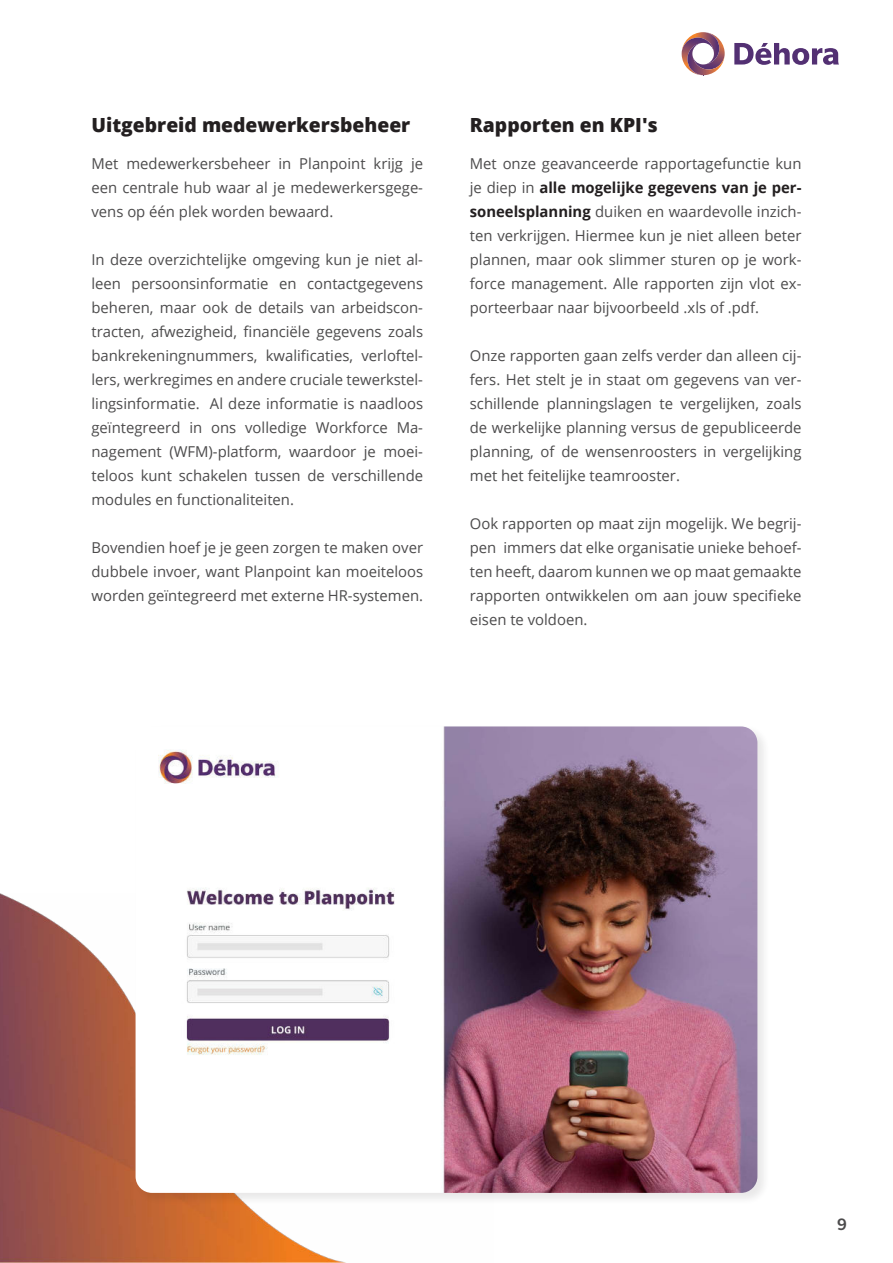
<style>
.page{position:relative;width:893px;height:1263px;background:#fff}
.page>*{position:absolute;margin:0;border:0;box-sizing:border-box;transform-origin:0 0}
.t1{font:800 19.5px "Open Sans";color:#231f20}
.t2{font:500 18px "Slate Pro";color:#4c4b4c}
.t3{font:15px/24px "Open Sans";color:#4c4b4c;text-align:justify}
.s1{font-weight:700;color:#231f20}
</style>
<div class="page">
<svg style="left:734px;top:43px;width:105px;height:22px"></svg>
<img style="left:703px;top:32px;width:19px;height:11px">
<img style="left:682px;top:32px;width:21px;height:36px">
<svg style="left:682px;top:40px;width:7px;height:14px"></svg>
<img style="left:687px;top:43px;width:38px;height:32px">
<img style="left:0;top:893px;width:346px;height:370px">
<div style="left:134px;top:725px;width:636px;height:480px;background:#231f20;opacity:.1"></div>
<img style="left:136px;top:726px;width:621px;height:467px">
<h1 class="t1" style="left:91px;top:117px;width:320px">Uitgebreid medewerkersbeheer</h1>
<p class="t3" style="left:91px;top:153px;width:333px">Met medewerkersbeheer in Planpoint krijg je een centrale hub waar al je medewerkersgege&shy;vens op één plek worden bewaard.</p>
<p class="t3" style="left:91px;top:249px;width:333px">In deze overzichtelijke omgeving kun je niet al&shy;leen persoonsinformatie en contactgegevens beheren, maar ook de details van arbeidscon&shy;tracten, afwezigheid, financiële gegevens zoals bankrekeningnummers, kwalificaties, verloftel&shy;lers, werkregimes en andere cruciale tewerkstel&shy;lingsinformatie. Al deze informatie is naadloos geïntegreerd in ons volledige Workforce Ma&shy;nagement (WFM)-platform, waardoor je moei&shy;teloos kunt schakelen tussen de verschillende modules en functionaliteiten.</p>
<p class="t3" style="left:91px;top:537px;width:333px">Bovendien hoef je je geen zorgen te maken over dubbele invoer, want Planpoint kan moeiteloos worden geïntegreerd met externe HR-systemen.</p>
<h1 class="t1" style="left:470px;top:117px;width:190px">Rapporten en KPI's</h1>
<p class="t3" style="left:470px;top:153px;width:333px">Met onze geavanceerde rapportagefunctie kun je diep in <span class="s1">alle mogelijke gegevens van je per&shy;soneelsplanning</span> duiken en waardevolle inzich&shy;ten verkrijgen. Hiermee kun je niet alleen beter plannen, maar ook slimmer sturen op je work&shy;force management. Alle rapporten zijn vlot ex&shy;porteerbaar naar bijvoorbeeld .xls of .pdf.</p>
<p class="t3" style="left:470px;top:345px;width:333px">Onze rapporten gaan zelfs verder dan alleen cij&shy;fers. Het stelt je in staat om gegevens van ver&shy;schillende planningslagen te vergelijken, zoals de werkelijke planning versus de gepubliceerde planning, of de wensenroosters in vergelijking met het feitelijke teamrooster.</p>
<p class="t3" style="left:470px;top:513px;width:333px">Ook rapporten op maat zijn mogelijk. We begrij&shy;pen immers dat elke organisatie unieke behoef&shy;ten heeft, daarom kunnen we op maat gemaakte rapporten ontwikkelen om aan jouw specifieke eisen te voldoen.</p>
<p class="t2" style="left:837px;top:1213px;width:11px">9</p>
</div>
